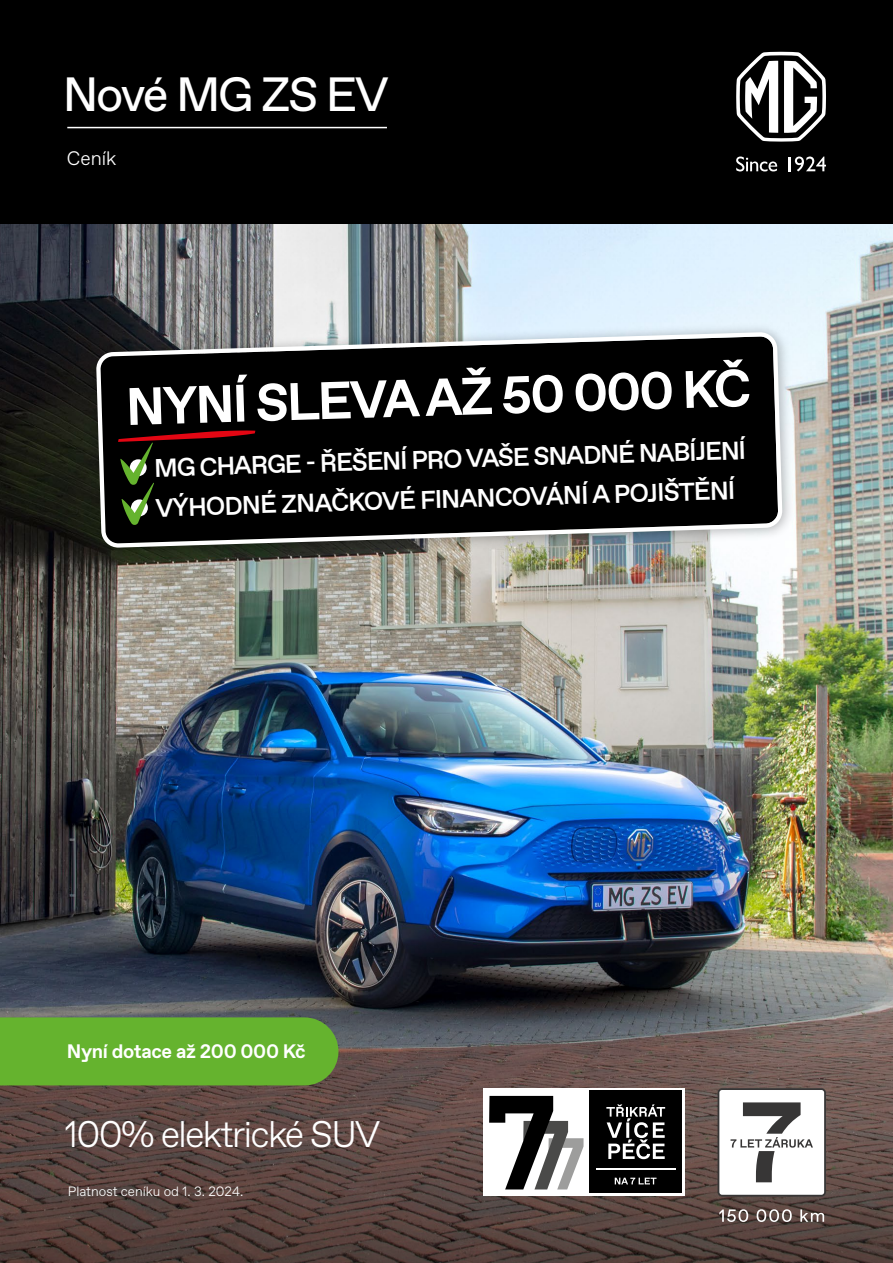
<style>
.page{position:relative;width:893px;height:1263px;background:#fff}
.page>*{position:absolute;margin:0;border:0;box-sizing:border-box;transform-origin:0 0}
.t1{font:700 52.65px "Favorit Std";color:#fff}
.t2{font:48px "Favorit Std";letter-spacing:-.05em;color:#fff}
.t3{font:300 37.05px "Favorit Std";letter-spacing:-.045em;color:#fff}
.t4{font:500 25.5px/39.8px "Favorit Std";color:#fff}
.t5{font:700 19.5px "Favorit Std";letter-spacing:-.02em;color:#fff}
.t6{font:300 19.5px "Favorit Std";color:#fff}
.t7{font:300 13.5px "Favorit Std";color:#fff}
</style>
<div class="page">
<img style="left:0;top:223px;width:893px;height:666px">
<div style="left:0;top:0;width:893px;height:223px;background:#000"></div>
<img style="left:0;top:889px;width:893px;height:374px">
<hr style="left:67px;top:127px;width:320px;height:1px;background:#fff">
<svg style="left:736px;top:157px;width:41px;height:14px"></svg>
<hr style="left:788px;top:157px;width:3px;height:14px;background:#fff">
<svg style="left:795px;top:157px;width:31px;height:14px"></svg>
<svg style="left:736px;top:52px;width:90px;height:90px"></svg>
<svg style="left:717px;top:1088px;width:109px;height:108px"></svg>
<svg style="left:719px;top:1209px;width:29px;height:13px"></svg>
<svg style="left:757px;top:1209px;width:35px;height:13px"></svg>
<svg style="left:800px;top:1209px;width:24px;height:13px"></svg>
<div style="left:483px;top:1088px;width:201px;height:108px;background:#fff"></div>
<div style="left:589px;top:1090px;width:93px;height:103px;background:#000"></div>
<svg style="left:489px;top:1096px;width:94px;height:93px"></svg>
<hr style="left:596px;top:1168px;width:79px;height:1px;background:#fff">
<svg style="left:615px;top:1178px;width:41px;height:6px"></svg>
<svg style="left:606px;top:1104px;width:59px;height:55px"></svg>
<img style="left:81px;top:317px;width:720px;height:250px">
<svg style="left:96px;top:332px;width:686px;height:216px;background:#1d1e1e"></svg>
<svg style="left:118px;top:430px;width:137px;height:95px;background:#150e07"></svg>
<div style="left:0;top:1017px;width:338px;height:68px;background:#65b32e"></div>
<h2 class="t2" style="left:63px;top:62px;width:327px">Nové MG ZS EV</h2>
<p class="t6" style="left:67px;top:145px;width:51px">Ceník</p>
<h1 class="t1" style="left:124px;top:373px;width:627px;rotate:-2deg">NYNÍ SLEVA AŽ 50 000 KČ</h1>
<p class="t4" style="left:153px;top:449px;width:594px;rotate:-2deg">MG CHARGE - ŘEŠENÍ PRO VAŠE SNADNÉ NABÍJENÍ<br>VÝHODNÉ ZNAČKOVÉ FINANCOVÁNÍ A POJIŠTĚNÍ</p>
<p class="t5" style="left:67px;top:1038px;width:240px">Nyní dotace až 200 000 Kč</p>
<h3 class="t3" style="left:65px;top:1109px;width:317px">100% elektrické SUV</h3>
<p class="t7" style="left:68px;top:1182px;width:177px">Platnost ceníku od 1. 3. 2024.</p>
</div>
